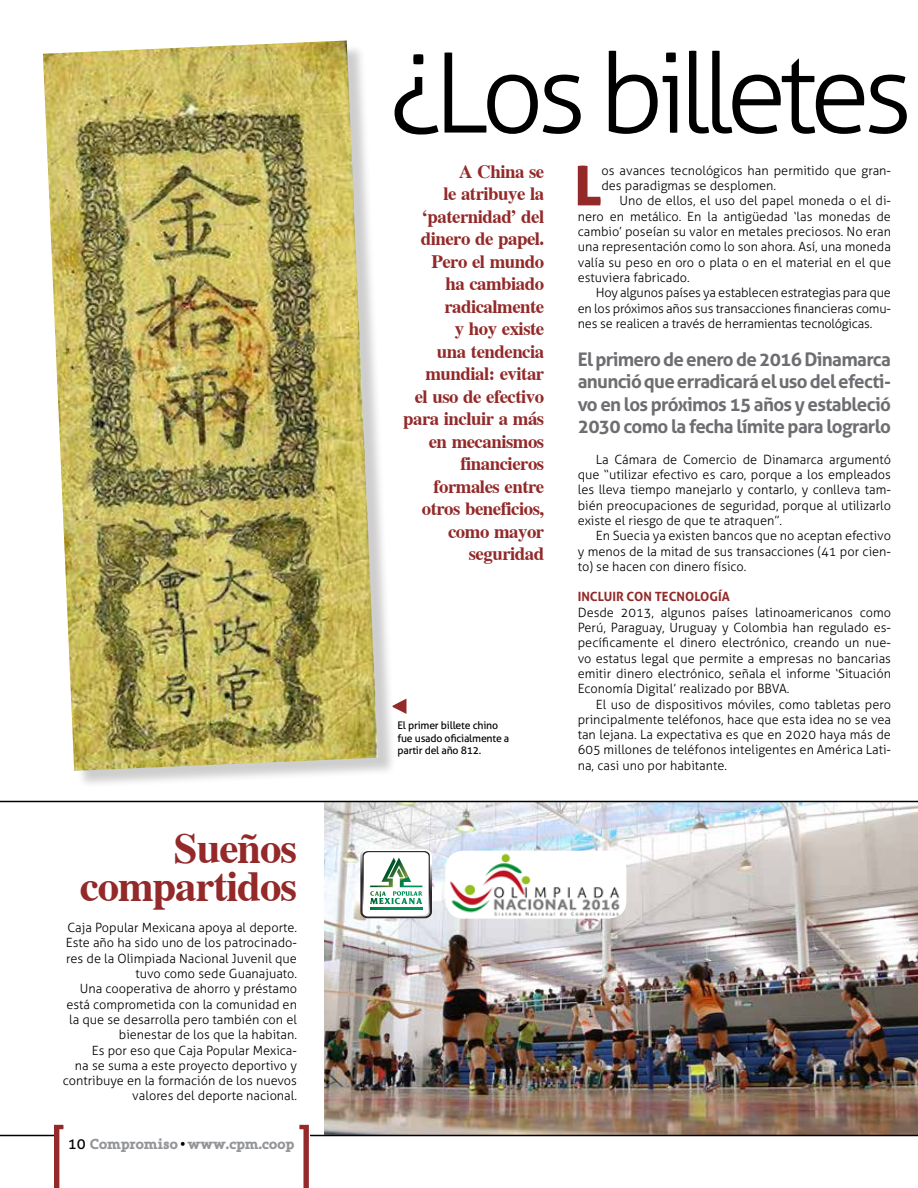
<style>
.page{position:relative;width:918px;height:1188px;background:#fff}
.page>*{position:absolute;margin:0;border:0;box-sizing:border-box;transform-origin:0 0}
.t1{font:300 111px "Aller";letter-spacing:-.07em;color:#000}
.t2{font:54.9px "Aller Display";color:#932929}
.t3{font:700 42.75px/38.7px "Cardiff";letter-spacing:-.025em;color:#932929;text-align:right}
.t4{font:700 18.75px/22.5px "Cardiff";letter-spacing:-.025em;color:#932929;text-align:right}
.t5{font:700 18.75px/22.5px "Aller";letter-spacing:-.035em;color:#6d6e71;text-align:justify}
.t6{font:700 15px "Grandesign Neue Serif";letter-spacing:-.025em;color:#939598;scale:.95 1}
.t7{font:300 12.75px/15.3px "Aller";color:#000;text-align:justify}
.t8{font:700 12.75px "Aller";color:#932929}
.t9{font:10.5px/12.6px "Aller";letter-spacing:-.02em;color:#000}
.s1{font-family:"Aller";font-weight:400;color:#000}
.s2{color:#000}
</style>
<div class="page">
<img style="left:324px;top:802px;width:594px;height:333px">
<hr style="left:0;top:1135px;width:918px;height:1px;background:#000">
<hr style="left:0;top:801px;width:918px;height:1px;background:#000">
<div style="left:54px;top:1125px;width:255px;height:63px;background:#fff"></div>
<svg style="left:54px;top:1125px;width:10px;height:63px"></svg>
<svg style="left:299px;top:1125px;width:10px;height:63px"></svg>
<div style="left:46px;top:43px;width:351px;height:747px;background:#000;opacity:.2"></div>
<img style="left:43px;top:40px;width:335px;height:731px">
<svg style="left:393px;top:699px;width:13px;height:15px"></svg>
<div style="left:446px;top:851px;width:180px;height:68px;background:#fff;border-radius:18px"></div>
<img style="left:449px;top:851px;width:176px;height:66px">
<svg style="left:360px;top:849px;width:72px;height:69px"></svg>
<h3 class="t3" style="left:80px;top:828px;width:219px">Sueños compartidos</h3>
<p class="t7" style="left:63px;top:920px;width:236px;text-align:right">Caja Popular Mexicana apoya al deporte.<br>Este año ha sido uno de los patrocinado&shy;res de la Olimpiada Nacional Juvenil que tuvo como sede Guanajuato.<br>Una cooperativa de ahorro y préstamo está comprometida con la comunidad en la que se desarrolla pero también con el bienestar de los que la habitan.<br>Es por eso que Caja Popular Mexica-<br>na se suma a este proyecto deportivo y contribuye en la formación de los nuevos valores del deporte nacional.</p>
<p class="t6" style="left:68px;top:1136px;width:240px"><span class="s1">10</span> Compromiso <span class="s2">•</span> www.cpm.coop</p>
<h1 class="t1" style="left:387px;top:26px;width:527px">¿Los billetes</h1>
<h2 class="t2" style="left:575px;top:151px;width:28px">L</h2>
<p class="t7" style="left:601px;top:163px;width:291px">os avances tecnológicos han permitido que gran&shy;des paradigmas se desplomen.</p>
<p class="t4" style="left:403px;top:160px;width:143px">A China se<br>le atribuye la ‘paternidad’ del dinero de papel.<br>Pero el mundo<br>ha cambiado radicalmente<br>y hoy existe<br>una tendencia mundial: evitar<br>el uso de efectivo para incluir a más en mecanismos financieros formales entre otros beneficios, como mayor seguridad</p>
<p class="t7" style="left:578px;top:193px;width:315px;text-indent:42px">Uno de ellos, el uso del papel moneda o el di&shy;nero en metálico. En la antigüedad ‘las monedas de cambio’ poseían su valor en metales preciosos. No eran una representación como lo son ahora. Así, una moneda valía su peso en oro o plata o en el material en el que estuviera fabricado.</p>
<p class="t7" style="left:578px;top:285px;width:315px;text-indent:18px">Hoy algunos países ya establecen estrategias para que en los próximos años sus transacciones financieras comu&shy;nes se realicen a través de herramientas tecnológicas.</p>
<h3 class="t5" style="left:578px;top:348px;width:315px">El primero de enero de 2016 Dinamarca anunció que erradicará el uso del efecti&shy;vo en los próximos 15 años y estableció 2030 como la fecha límite para lograrlo</h3>
<p class="t7" style="left:578px;top:452px;width:315px;text-indent:18px">La Cámara de Comercio de Dinamarca argumentó que “utilizar efectivo es caro, porque a los empleados les lleva tiempo manejarlo y contarlo, y conlleva tam&shy;bién preocupaciones de seguridad, porque al utilizarlo existe el riesgo de que te atraquen”.</p>
<p class="t7" style="left:578px;top:528px;width:315px;text-indent:18px">En Suecia ya existen bancos que no aceptan efectivo y menos de la mitad de sus transacciones (41 por cien&shy;to) se hacen con dinero físico.</p>
<p class="t8" style="left:578px;top:589px;width:154px">INCLUIR CON TECNOLOGÍA</p>
<p class="t7" style="left:578px;top:605px;width:315px">Desde 2013, algunos países latinoamericanos como Perú, Paraguay, Uruguay y Colombia han regulado es&shy;pecíficamente el dinero electrónico, creando un nue&shy;vo estatus legal que permite a empresas no bancarias emitir dinero electrónico, señala el informe ‘Situación Economía Digital’ realizado por BBVA.</p>
<p class="t7" style="left:578px;top:696px;width:315px;text-indent:18px">El uso de dispositivos móviles, como tabletas pero principalmente teléfonos, hace que esta idea no se vea tan lejana. La expectativa es que en 2020 haya más de 605 millones de teléfonos inteligentes en América Lati&shy;na, casi uno por habitante.</p>
<p class="t9" style="left:398px;top:719px;width:113px">El primer billete chino fue usado oficialmente a partir del año 812.</p>
</div>
